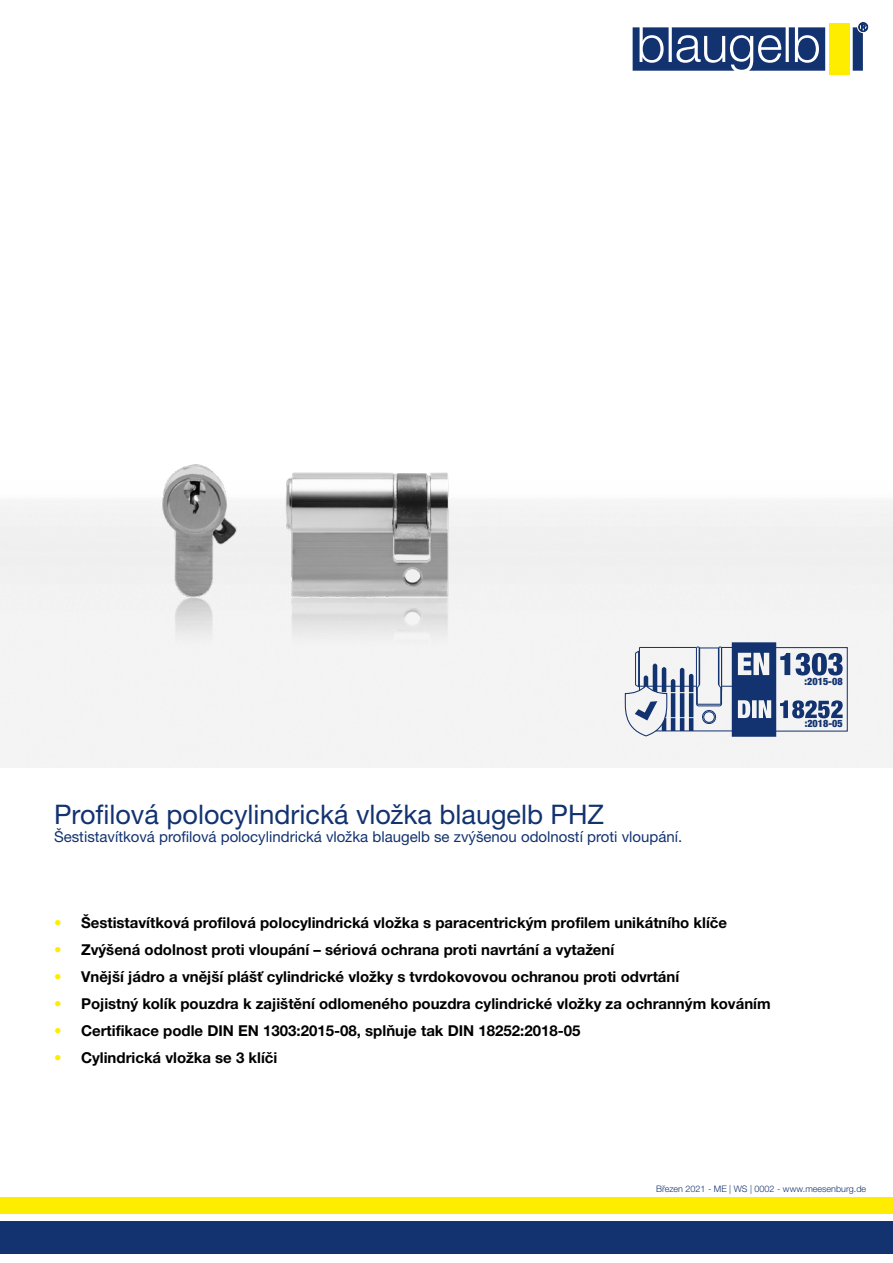
<style>
.page{position:relative;width:893px;height:1263px;background:#fff}
.page>*{position:absolute;margin:0;border:0;box-sizing:border-box;transform-origin:0 0}
.t1{font:27px "Helvetica Neue World 55 Roman";color:#133370}
.t2{font:700 15px "Helvetica Neue World 75";color:#000}
.t3{font:15px "Helvetica Neue World 55 Roman";color:#133370}
.t4{font:900 condensed 10.2px "Helvetica Neue";color:#133370}
.t5{font:9px "Helvetica Neue World 45 Lt";color:#133370}
.s1{color:#ffed00}
</style>
<div class="page">
<div style="left:0;top:1222px;width:893px;height:32px;background:#133370"></div>
<div style="left:0;top:1197px;width:893px;height:17px;background:#ffed00"></div>
<svg style="left:633px;top:22px;width:235px;height:49px"></svg>
<div style="left:829px;top:23px;width:20px;height:51px;background:#ffed00"></div>
<img style="left:6px;top:464px;width:588px;height:274px">
<svg style="left:624px;top:642px;width:219px;height:95px"></svg>
<h1 class="t1" style="left:54px;top:798px;width:551px">Profilová polocylindrická vložka blaugelb PHZ</h1>
<p class="t3" style="left:54px;top:828px;width:630px">Šestistavítková profilová polocylindrická vložka blaugelb se zvýšenou odolností proti vloupání.</p>
<p class="t2" style="left:54px;top:914px;width:675px"><span class="s1">•</span> Šestistavítková profilová polocylindrická vložka s paracentrickým profilem unikátního klíče</p>
<p class="t2" style="left:54px;top:941px;width:562px"><span class="s1">•</span> Zvýšená odolnost proti vloupání – sériová ochrana proti navrtání a vytažení</p>
<p class="t2" style="left:54px;top:968px;width:627px"><span class="s1">•</span> Vnější jádro a vnější plášť cylindrické vložky s tvrdokovovou ochranou proti odvrtání</p>
<p class="t2" style="left:54px;top:995px;width:718px"><span class="s1">•</span> Pojistný kolík pouzdra k zajištění odlomeného pouzdra cylindrické vložky za ochranným kováním</p>
<p class="t2" style="left:54px;top:1022px;width:528px"><span class="s1">•</span> Certifikace podle DIN EN 1303:2015-08, splňuje tak DIN 18252:2018-05</p>
<p class="t2" style="left:54px;top:1049px;width:225px"><span class="s1">•</span> Cylindrická vložka se 3 klíči</p>
<p class="t4" style="left:804px;top:675px;width:40px">:2015-08</p>
<p class="t4" style="left:805px;top:717px;width:40px">:2018-05</p>
<p class="t5" style="left:656px;top:1183px;width:212px">Březen 2021 - ME | WS | 0002 - www.meesenburg.de</p>
</div>
